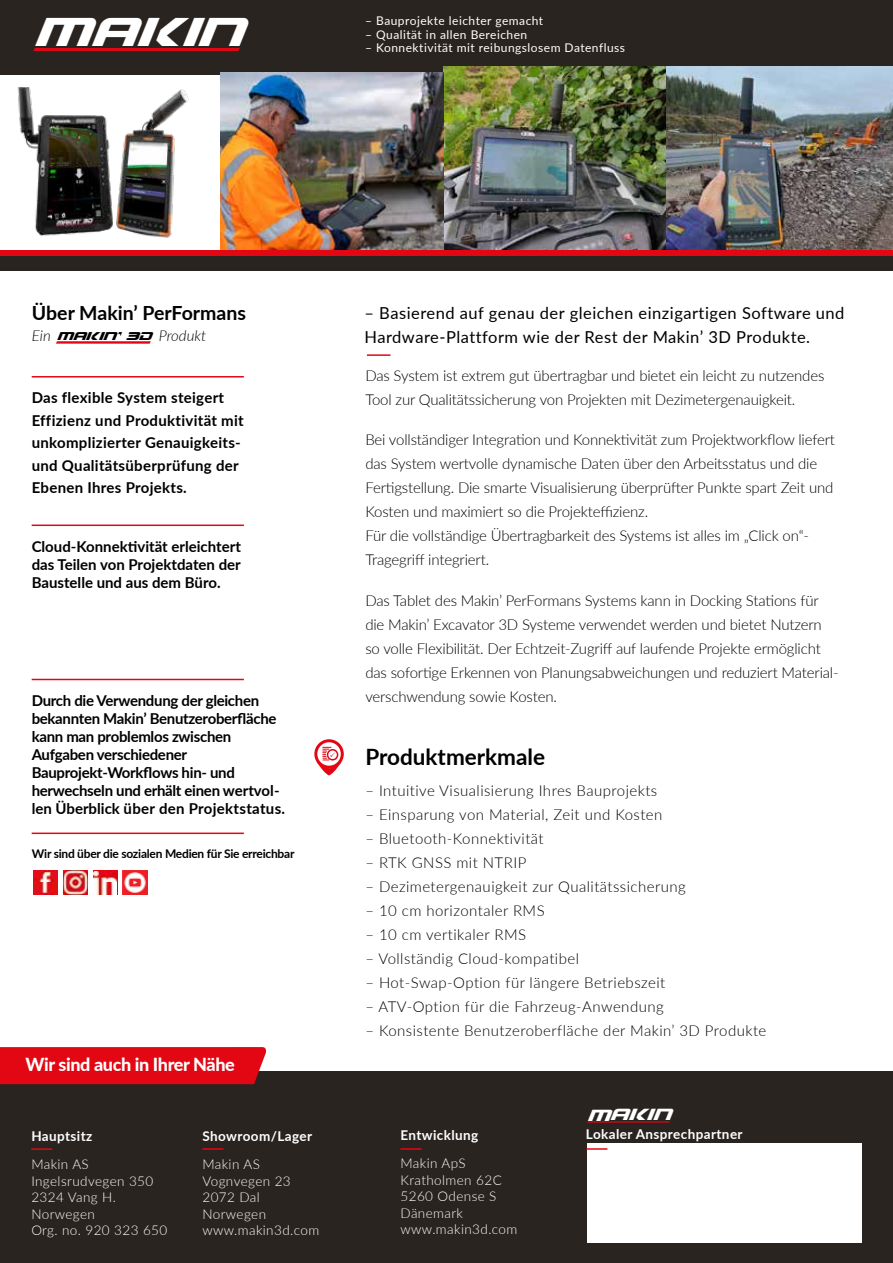
<style>
.page{position:relative;width:893px;height:1263px;background:#fff}
.page>*{position:absolute;margin:0;border:0;box-sizing:border-box;transform-origin:0 0}
.t1{font:italic 43.8px "Gunship";color:#fff}
.t2{font:700 22.5px "Lato";color:#000}
.t3{font:700 19.5px "Lato";color:#000}
.t4{font:800 18px "Lato";letter-spacing:-.02em;color:#fff}
.t5{font:italic 17.55px "Gunship";color:#fff}
.t6{font:16.5px/24px "Lato";letter-spacing:.03em;color:#000}
.t7{font:300 15px/24px "Lato";letter-spacing:-.01em;color:#000}
.t8{font:300 15px "Lato";letter-spacing:.03em;color:#000}
.t9{font:700 15px/18px "Lato";letter-spacing:-.02em;color:#000}
.t10{font:700 15px/22.5px "Lato";letter-spacing:.02em;color:#000}
.t11{font:700 15px/18px "Lato";color:#000;text-align:justify}
.t12{font:italic 300 15px "Lato";color:#000}
.t13{font:300 13.5px/16.5px "Lato";letter-spacing:.03em;color:#fff}
.t14{font:700 13.5px "Lato";letter-spacing:.03em;color:#fff}
.t15{font:italic 12.3px "Gunship";color:#000}
.t16{font:12px "Lato";letter-spacing:.04em;color:#fff}
.t17{font:700 12px "Lato";letter-spacing:-.02em;color:#000}
</style>
<div class="page">
<div style="left:0;top:0;width:893px;height:75px;background:#2a2420"></div>
<img style="left:444px;top:66px;width:222px;height:184px">
<img style="left:666px;top:66px;width:227px;height:184px">
<img style="left:17px;top:87px;width:172px;height:151px">
<img style="left:221px;top:73px;width:223px;height:177px">
<svg style="left:33px;top:48px;width:207px;height:3px"></svg>
<div style="left:0;top:250px;width:893px;height:6px;background:#e30613"></div>
<div style="left:0;top:256px;width:893px;height:14px;background:#2a2420"></div>
<div style="left:314px;top:739px;width:30px;height:30px;border:3px solid #e30613;border-radius:50%"></div>
<hr style="left:32px;top:376px;width:212px;height:1px;background:#e30613">
<hr style="left:32px;top:524px;width:212px;height:2px;background:#e30613">
<hr style="left:32px;top:679px;width:212px;height:1px;background:#e30613">
<hr style="left:32px;top:832px;width:212px;height:2px;background:#e30613">
<svg style="left:93px;top:870px;width:24px;height:25px"></svg>
<svg style="left:94px;top:871px;width:23px;height:23px"></svg>
<svg style="left:33px;top:870px;width:55px;height:25px"></svg>
<img style="left:123px;top:870px;width:24px;height:24px">
<div style="left:0;top:1071px;width:893px;height:192px;background:#2a2420"></div>
<div style="left:0;top:1047px;width:266px;height:37px;background:#e30613"></div>
<div style="left:587px;top:1143px;width:274px;height:99px;background:#fff"></div>
<hr style="left:586px;top:1148px;width:21px;height:2px;background:#e30613">
<svg style="left:587px;top:1121px;width:83px;height:1px"></svg>
<hr style="left:31px;top:1148px;width:21px;height:2px;background:#e30613">
<hr style="left:202px;top:1148px;width:21px;height:2px;background:#e30613">
<hr style="left:400px;top:1148px;width:22px;height:2px;background:#e30613">
<hr style="left:367px;top:354px;width:23px;height:2px;background:#e30613">
<svg style="left:56px;top:341px;width:95px;height:3px"></svg>
<svg style="left:317px;top:747px;width:25px;height:28px"></svg>
<h1 class="t1" style="left:33px;top:6px;width:210px">MAKIN</h1>
<p class="t16" style="left:365px;top:12px;width:180px">– Bauprojekte leichter gemacht</p>
<p class="t16" style="left:365px;top:26px;width:164px">– Qualität in allen Bereichen</p>
<p class="t16" style="left:365px;top:39px;width:261px">– Konnektivität mit reibungslosem Datenfluss</p>
<h3 class="t3" style="left:32px;top:299px;width:216px">Über Makin’ PerFormans</h3>
<p class="t12" style="left:32px;top:326px;width:20px">Ein</p>
<p class="t12" style="left:159px;top:326px;width:49px">Produkt</p>
<p class="t15" style="left:57px;top:329px;width:96px">MAKIN’ 3D</p>
<p class="t10" style="left:32px;top:386px;width:214px">Das flexible System steigert<br>Effizienz und Produktivität mit unkomplizierter Genauigkeits&shy;und Qualitätsüberprüfung der<br>Ebenen Ihres Projekts.</p>
<p class="t11" style="left:32px;top:536px;width:211px">Cloud-Konnektivität erleichtert das Teilen von Projektdaten der Baustelle und aus dem Büro.</p>
<p class="t9" style="left:32px;top:691px;width:255px">Durch die Verwendung der gleichen bekannten Makin’ Benutzeroberfläche kann man problemlos zwischen Aufgaben verschiedener Bauprojekt-Workflows hin- und herwechseln und erhält einen wertvol&shy;len Überblick über den Projektstatus.</p>
<p class="t17" style="left:32px;top:845px;width:264px">Wir sind über die sozialen Medien für Sie erreichbar</p>
<p class="t4" style="left:26px;top:1051px;width:211px">Wir sind auch in Ihrer Nähe</p>
<p class="t14" style="left:31px;top:1126px;width:63px">Hauptsitz</p>
<p class="t13" style="left:31px;top:1155px;width:137px">Makin AS<br>Ingelsrudvegen 350<br>2324 Vang H.<br>Norwegen<br>Org. no. 920 323 650</p>
<p class="t14" style="left:202px;top:1126px;width:111px">Showroom/Lager</p>
<p class="t13" style="left:202px;top:1155px;width:118px">Makin AS<br>Vognvegen 23<br>2072 Dal<br>Norwegen www.makin3d.com</p>
<p class="t6" style="left:364px;top:300px;width:481px">– Basierend auf genau der gleichen einzigartigen Software und<br>Hardware-Plattform wie der Rest der Makin’ 3D Produkte.</p>
<p class="t7" style="left:365px;top:363px;width:461px">Das System ist extrem gut übertragbar und bietet ein leicht zu nutzendes<br>Tool zur Qualitätssicherung von Projekten mit Dezimetergenauigkeit.</p>
<p class="t7" style="left:365px;top:427px;width:471px">Bei vollständiger Integration und Konnektivität zum Projektworkflow liefert das System wertvolle dynamische Daten über den Arbeitsstatus und die Fertigstellung. Die smarte Visualisierung überprüfter Punkte spart Zeit und Kosten und maximiert so die Projekteffizienz.<br>Für die vollständige Übertragbarkeit des Systems ist alles im „Click on“- Tragegriff integriert.</p>
<p class="t7" style="left:365px;top:588px;width:475px">Das Tablet des Makin’ PerFormans Systems kann in Docking Stations für die Makin’ Excavator 3D Systeme verwendet werden und bietet Nutzern so volle Flexibilität. Der Echtzeit-Zugriff auf laufende Projekte ermöglicht das sofortige Erkennen von Planungsabweichungen und reduziert Material&shy;verschwendung sowie Kosten.</p>
<h2 class="t2" style="left:365px;top:740px;width:181px">Produktmerkmale</h2>
<p class="t8" style="left:365px;top:780px;width:293px">– Intuitive Visualisierung Ihres Bauprojekts</p>
<p class="t8" style="left:365px;top:804px;width:299px">– Einsparung von Material, Zeit und Kosten</p>
<p class="t8" style="left:365px;top:828px;width:180px">– Bluetooth-Konnektivität</p>
<p class="t8" style="left:365px;top:852px;width:163px">– RTK GNSS mit NTRIP</p>
<p class="t8" style="left:365px;top:876px;width:322px">– Dezimetergenauigkeit zur Qualitätssicherung</p>
<p class="t8" style="left:365px;top:900px;width:181px">– 10 cm horizontaler RMS</p>
<p class="t8" style="left:365px;top:924px;width:162px">– 10 cm vertikaler RMS</p>
<p class="t8" style="left:365px;top:948px;width:215px">– Vollständig Cloud-kompatibel</p>
<p class="t8" style="left:365px;top:972px;width:301px">– Hot-Swap-Option für längere Betriebszeit</p>
<p class="t8" style="left:365px;top:996px;width:300px">– ATV-Option für die Fahrzeug-Anwendung</p>
<p class="t8" style="left:365px;top:1020px;width:403px">– Konsistente Benutzeroberfläche der Makin’ 3D Produkte</p>
<p class="t14" style="left:401px;top:1125px;width:79px">Entwicklung</p>
<p class="t13" style="left:401px;top:1155px;width:118px">Makin ApS<br>Kratholmen 62C<br>5260 Odense S<br>Dänemark www.makin3d.com</p>
<p class="t5" style="left:587px;top:1104px;width:85px">MAKIN</p>
<p class="t14" style="left:586px;top:1124px;width:158px">Lokaler Ansprechpartner</p>
</div>
